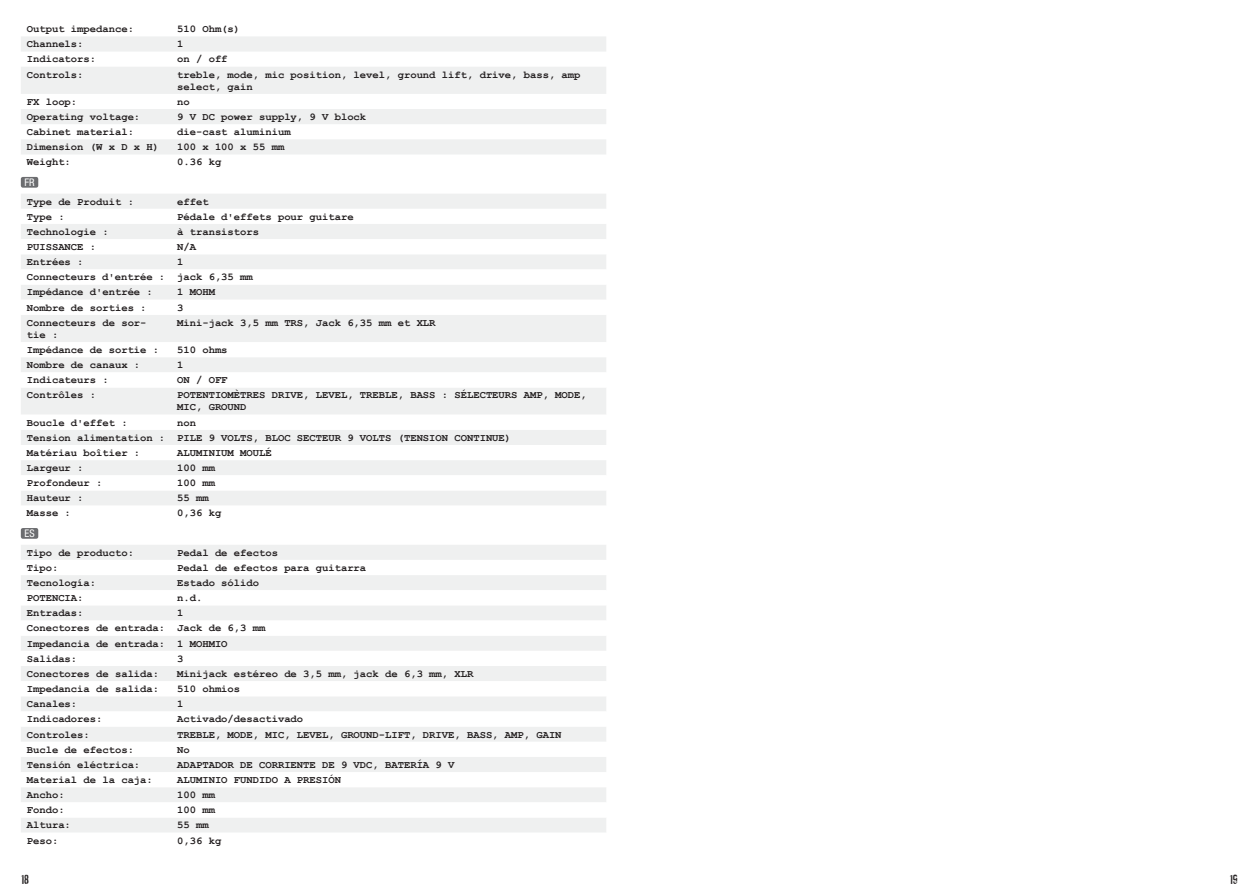
<style>
.page{position:relative;width:1259px;height:893px;background:#fff}
.page>*{position:absolute;margin:0;border:0;box-sizing:border-box;transform-origin:0 0}
.t1{font:15px "Dirty Ego";color:#231f20}
.t2{font:700 10.5px/15.1px "Courier New";color:#231f20}
.t3{font:condensed 10.5px "Helvetica Neue LT Pro";color:#fff}
</style>
<div class="page">
<svg style="left:21px;top:37px;width:585px;height:117px;fill:#eff0f0"></svg>
<div style="left:21px;top:177px;width:17px;height:11px;background:#6c6d70;border-radius:2px"></div>
<div style="left:21px;top:194px;width:585px;height:15px;background:#eff0f0"></div>
<svg style="left:21px;top:224px;width:585px;height:281px;fill:#eff0f0"></svg>
<div style="left:21px;top:528px;width:17px;height:11px;background:#6c6d70;border-radius:2px"></div>
<div style="left:21px;top:545px;width:585px;height:15px;background:#eff0f0"></div>
<svg style="left:21px;top:575px;width:585px;height:257px;fill:#f1f2f2"></svg>
<p class="t2" style="left:27px;top:21px;width:109px">Output impedance:</p>
<p class="t2" style="left:177px;top:21px;width:64px">510 Ohm(s)</p>
<p class="t2" style="left:27px;top:36px;width:58px">Channels:</p>
<p class="t2" style="left:177px;top:36px;width:8px">1</p>
<p class="t2" style="left:27px;top:51px;width:71px">Indicators:</p>
<p class="t2" style="left:177px;top:51px;width:52px">on / off</p>
<p class="t2" style="left:27px;top:66px;width:58px">Controls:</p>
<p class="t2" style="left:177px;top:68px;width:405px;line-height:12px">treble, mode, mic position, level, ground lift, drive, bass, amp select, gain</p>
<p class="t2" style="left:27px;top:94px;width:52px">FX loop:</p>
<p class="t2" style="left:177px;top:94px;width:14px">no</p>
<p class="t2" style="left:27px;top:109px;width:115px">Operating voltage:</p>
<p class="t2" style="left:177px;top:109px;width:191px">9 V DC power supply, 9 V block</p>
<p class="t2" style="left:27px;top:124px;width:109px">Cabinet material:</p>
<p class="t2" style="left:177px;top:124px;width:115px">die-cast aluminium</p>
<p class="t2" style="left:27px;top:139px;width:134px">Dimension (W x D x H)</p>
<p class="t2" style="left:177px;top:139px;width:109px">100 x 100 x 55 mm</p>
<p class="t2" style="left:27px;top:154px;width:46px">Weight:</p>
<p class="t2" style="left:177px;top:154px;width:46px">0.36 kg</p>
<p class="t3" style="left:25px;top:176px;width:12px">FR</p>
<p class="t2" style="left:27px;top:193px;width:109px">Type de Produit :</p>
<p class="t2" style="left:177px;top:193px;width:33px">effet</p>
<p class="t2" style="left:27px;top:208px;width:39px">Type :</p>
<p class="t2" style="left:177px;top:208px;width:178px">Pédale d'effets pour guitare</p>
<p class="t2" style="left:27px;top:224px;width:83px">Technologie :</p>
<p class="t2" style="left:177px;top:224px;width:83px">à transistors</p>
<p class="t2" style="left:27px;top:239px;width:71px">PUISSANCE :</p>
<p class="t2" style="left:177px;top:239px;width:20px">N/A</p>
<p class="t2" style="left:27px;top:254px;width:58px">Entrées :</p>
<p class="t2" style="left:27px;top:254px;width:227px;text-indent:150px">1<br>Connecteurs d'entrée : jack 6,35 mm<br>Impédance d'entrée :</p>
<p class="t2" style="left:177px;top:284px;width:39px">1 MOHM</p>
<p class="t2" style="left:27px;top:299px;width:121px">Nombre de sorties :</p>
<p class="t2" style="left:177px;top:299px;width:8px">3</p>
<p class="t2" style="left:27px;top:316px;width:121px;line-height:12px">Connecteurs de sor&shy;tie :</p>
<p class="t2" style="left:177px;top:315px;width:260px">Mini-jack 3,5 mm TRS, Jack 6,35 mm et XLR</p>
<p class="t2" style="left:27px;top:342px;width:134px">Impédance de sortie :</p>
<p class="t2" style="left:177px;top:342px;width:52px">510 ohms</p>
<p class="t2" style="left:27px;top:357px;width:115px">Nombre de canaux :</p>
<p class="t2" style="left:177px;top:357px;width:8px">1</p>
<p class="t2" style="left:27px;top:372px;width:83px">Indicateurs :</p>
<p class="t2" style="left:177px;top:372px;width:52px">ON / OFF</p>
<p class="t2" style="left:27px;top:387px;width:71px">Contrôles :</p>
<p class="t2" style="left:177px;top:389px;width:411px;line-height:12px">POTENTIOMÈTRES DRIVE, LEVEL, TREBLE, BASS : SÉLECTEURS AMP, MODE,<br>MIC, GROUND</p>
<p class="t2" style="left:27px;top:414px;width:102px">Boucle d'effet :</p>
<p class="t2" style="left:27px;top:414px;width:486px;text-indent:150px">non<br>Tension alimentation : PILE 9 VOLTS, BLOC SECTEUR 9 VOLTS (TENSION CONTINUE)<br>Matériau boîtier :</p>
<p class="t2" style="left:177px;top:445px;width:96px">ALUMINIUM MOULÉ</p>
<p class="t2" style="left:27px;top:460px;width:58px">Largeur :</p>
<p class="t2" style="left:177px;top:460px;width:39px">100 mm</p>
<p class="t2" style="left:27px;top:475px;width:77px">Profondeur :</p>
<p class="t2" style="left:177px;top:475px;width:39px">100 mm</p>
<p class="t2" style="left:27px;top:490px;width:58px">Hauteur :</p>
<p class="t2" style="left:177px;top:490px;width:33px">55 mm</p>
<p class="t2" style="left:27px;top:505px;width:46px">Masse :</p>
<p class="t2" style="left:177px;top:505px;width:46px">0,36 kg</p>
<p class="t3" style="left:25px;top:527px;width:12px">ES</p>
<p class="t2" style="left:27px;top:544px;width:109px">Tipo de producto:</p>
<p class="t2" style="left:177px;top:544px;width:102px">Pedal de efectos</p>
<p class="t2" style="left:27px;top:560px;width:33px">Tipo:</p>
<p class="t2" style="left:177px;top:560px;width:191px">Pedal de efectos para guitarra</p>
<p class="t2" style="left:27px;top:575px;width:71px">Tecnología:</p>
<p class="t2" style="left:177px;top:575px;width:83px">Estado sólido</p>
<p class="t2" style="left:27px;top:590px;width:58px">POTENCIA:</p>
<p class="t2" style="left:177px;top:590px;width:27px">n.d.</p>
<p class="t2" style="left:27px;top:605px;width:58px">Entradas:</p>
<p class="t2" style="left:27px;top:605px;width:240px;text-indent:150px">1<br>Conectores de entrada: Jack de 6,3 mm<br>Impedancia de entrada: 1 MOHMIO<br>Salidas:</p>
<p class="t2" style="left:177px;top:650px;width:8px">3</p>
<p class="t2" style="left:27px;top:666px;width:134px">Conectores de salida:</p>
<p class="t2" style="left:177px;top:666px;width:298px">Minijack estéreo de 3,5 mm, jack de 6,3 mm, XLR</p>
<p class="t2" style="left:27px;top:681px;width:134px">Impedancia de salida:</p>
<p class="t2" style="left:177px;top:681px;width:64px">510 ohmios</p>
<p class="t2" style="left:27px;top:696px;width:52px">Canales:</p>
<p class="t2" style="left:177px;top:696px;width:8px">1</p>
<p class="t2" style="left:27px;top:711px;width:77px">Indicadores:</p>
<p class="t2" style="left:177px;top:711px;width:128px">Activado/desactivado</p>
<p class="t2" style="left:27px;top:726px;width:65px">Controles:</p>
<p class="t2" style="left:177px;top:726px;width:386px">TREBLE, MODE, MIC, LEVEL, GROUND-LIFT, DRIVE, BASS, AMP, GAIN</p>
<p class="t2" style="left:27px;top:741px;width:109px">Bucle de efectos:</p>
<p class="t2" style="left:177px;top:741px;width:14px">No</p>
<p class="t2" style="left:27px;top:757px;width:115px">Tensión eléctrica:</p>
<p class="t2" style="left:177px;top:757px;width:279px">ADAPTADOR DE CORRIENTE DE 9 VDC, BATERÍA 9 V</p>
<p class="t2" style="left:27px;top:772px;width:128px">Material de la caja:</p>
<p class="t2" style="left:177px;top:772px;width:165px">ALUMINIO FUNDIDO A PRESIÓN</p>
<p class="t2" style="left:27px;top:787px;width:39px">Ancho:</p>
<p class="t2" style="left:177px;top:787px;width:39px">100 mm</p>
<p class="t2" style="left:27px;top:802px;width:39px">Fondo:</p>
<p class="t2" style="left:177px;top:802px;width:39px">100 mm</p>
<p class="t2" style="left:27px;top:817px;width:46px">Altura:</p>
<p class="t2" style="left:177px;top:817px;width:33px">55 mm</p>
<p class="t2" style="left:27px;top:832px;width:33px">Peso:</p>
<p class="t2" style="left:177px;top:832px;width:46px">0,36 kg</p>
<h1 class="t1" style="left:21px;top:872px;width:9px">18</h1>
<h1 class="t1" style="left:1230px;top:872px;width:9px">19</h1>
</div>
